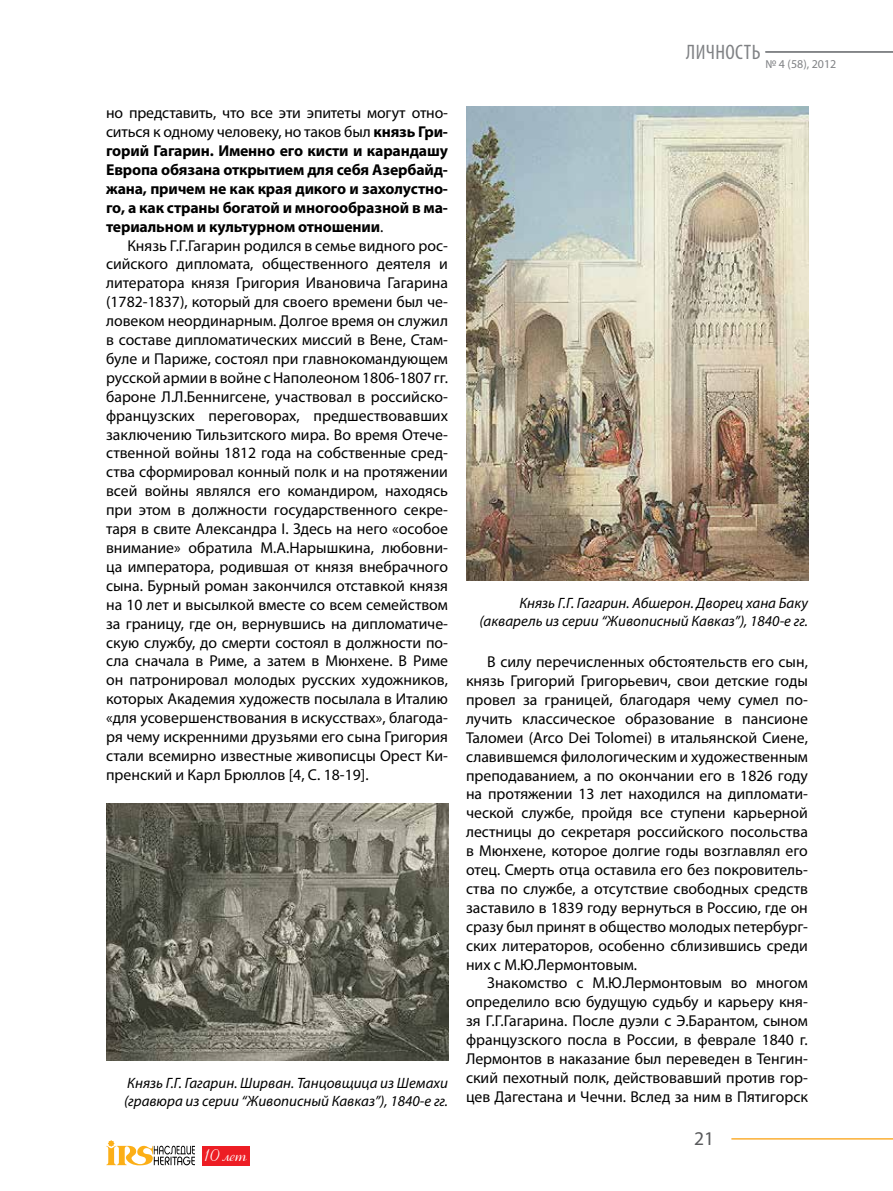
<style>
.page{position:relative;width:893px;height:1191px;background:#fff}
.page>*{position:absolute;margin:0;border:0;box-sizing:border-box;transform-origin:0 0}
.t1{font:28.2px "Cyrillic Ribbon";color:#fff}
.t2{font:condensed 21px "Myriad Pro";letter-spacing:.02em;color:#808285}
.t3{font:19.5px "Myriad Pro";color:#58595b}
.t4{font:15.75px/18.9px "Myriad Pro";color:#000;text-align:justify}
.t5{font:700 15.75px/18.9px "Myriad Pro";letter-spacing:-.01em;color:#000;text-align:justify}
.t6{font:italic 15px/18px "Myriad Pro";color:#000}
.t7{font:12px "Myriad Pro";color:#808285}
.s1{font-weight:400}
</style>
<div class="page">
<svg style="left:106px;top:1140px;width:89px;height:25px"></svg>
<div style="left:202px;top:1146px;width:47px;height:19px;background:#ed1d24"></div>
<hr style="left:731px;top:1138px;width:162px;height:1px;background:#fbaf34">
<hr style="left:765px;top:51px;width:128px;height:2px;background:#808285">
<img style="left:466px;top:106px;width:342px;height:474px">
<img style="left:106px;top:803px;width:342px;height:257px">
<p class="t5" style="left:106px;top:103px;width:343px"><span class="s1">но представить, что все эти эпитеты могут отно&shy;ситься к одному человеку, но таков был</span> князь Гри&shy;горий Гагарин. Именно его кисти и карандашу Европа обязана открытием для себя Азербайд&shy;жана, причем не как края дикого и захолустно&shy;го, а как страны богатой и многообразной в ма&shy;териальном и культурном отношении<span class="s1">.</span></p>
<p class="t4" style="left:106px;top:235px;width:343px;text-indent:21px">Князь Г.Г.Гагарин родился в семье видного рос&shy;сийского дипломата, общественного деятеля и литератора князя Григория Ивановича Гагарина (1782-1837), который для своего времени был че&shy;ловеком неординарным. Долгое время он служил в составе дипломатических миссий в Вене, Стам&shy;буле и Париже, состоял при главнокомандующем русской армии в войне с Наполеоном 1806-1807 гг. бароне Л.Л.Беннигсене, участвовал в российско&shy;французских переговорах, предшествовавших заключению Тильзитского мира. Во время Отече&shy;ственной войны 1812 года на собственные сред&shy;ства сформировал конный полк и на протяжении всей войны являлся его командиром, находясь при этом в должности государственного секре&shy;таря в cвите Александра I. Здесь на него «особое внимание» обратила М.А.Нарышкина, любовни&shy;ца императора, родившая от князя внебрачного сына. Бурный роман закончился отставкой князя на 10 лет и высылкой вместе со всем семейством за границу, где он, вернувшись на дипломатиче&shy;скую службу, до смерти состоял в должности по&shy;сла сначала в Риме, а затем в Мюнхене. В Риме он патронировал молодых русских художников, которых Академия художеств посылала в Италию «для усовершенствования в искусствах», благода&shy;ря чему искренними друзьями его сына Григория стали всемирно известные живописцы Орест Ки&shy;пренский и Карл Брюллов [4, С. 18-19].</p>
<p class="t6" style="left:124px;top:1073px;width:326px">Князь Г.Г. Гагарин. Ширван. Танцовщица из Шемахи (гравюра из серии “Живописный Кавказ”), 1840-е гг.</p>
<h1 class="t1" style="left:205px;top:1135px;width:46px">10 лет</h1>
<h2 class="t2" style="left:686px;top:39px;width:76px">личность</h2>
<p class="t7" style="left:765px;top:56px;width:73px">№ 4 (58), 2012</p>
<p class="t6" style="left:479px;top:594px;width:330px;text-align:right">Князь Г.Г. Гагарин. Абшерон. Дворец хана Баку (акварель из серии “Живописный Кавказ”), 1840-е гг.</p>
<p class="t4" style="left:466px;top:652px;width:343px;text-indent:21px">В силу перечисленных обстоятельств его сын, князь Григорий Григорьевич, свои детские годы провел за границей, благодаря чему сумел по&shy;лучить классическое образование в пансионе Таломеи (Arco Dei Tolomei) в итальянской Сиене, славившемся филологическим и художественным преподаванием, а по окончании его в 1826 году на протяжении 13 лет находился на дипломати&shy;ческой службе, пройдя все ступени карьерной лестницы до секретаря российского посольства в Мюнхене, которое долгие годы возглавлял его отец. Смерть отца оставила его без покровитель&shy;ства по службе, а отсутствие свободных средств заставило в 1839 году вернуться в Россию, где он сразу был принят в общество молодых петербург&shy;ских литераторов, особенно сблизившись среди них с М.Ю.Лермонтовым.</p>
<p class="t4" style="left:466px;top:973px;width:343px;text-indent:21px">Знакомство с М.Ю.Лермонтовым во многом определило всю будущую судьбу и карьеру кня&shy;зя Г.Г.Гагарина. После дуэли с Э.Барантом, сыном французского посла в России, в феврале 1840 г.<br>Лермонтов в наказание был переведен в Тенгин&shy;ский пехотный полк, действовавший против гор&shy;цев Дагестана и Чечни. Вслед за ним в Пятигорск</p>
<p class="t3" style="left:694px;top:1126px;width:22px">21</p>
</div>
